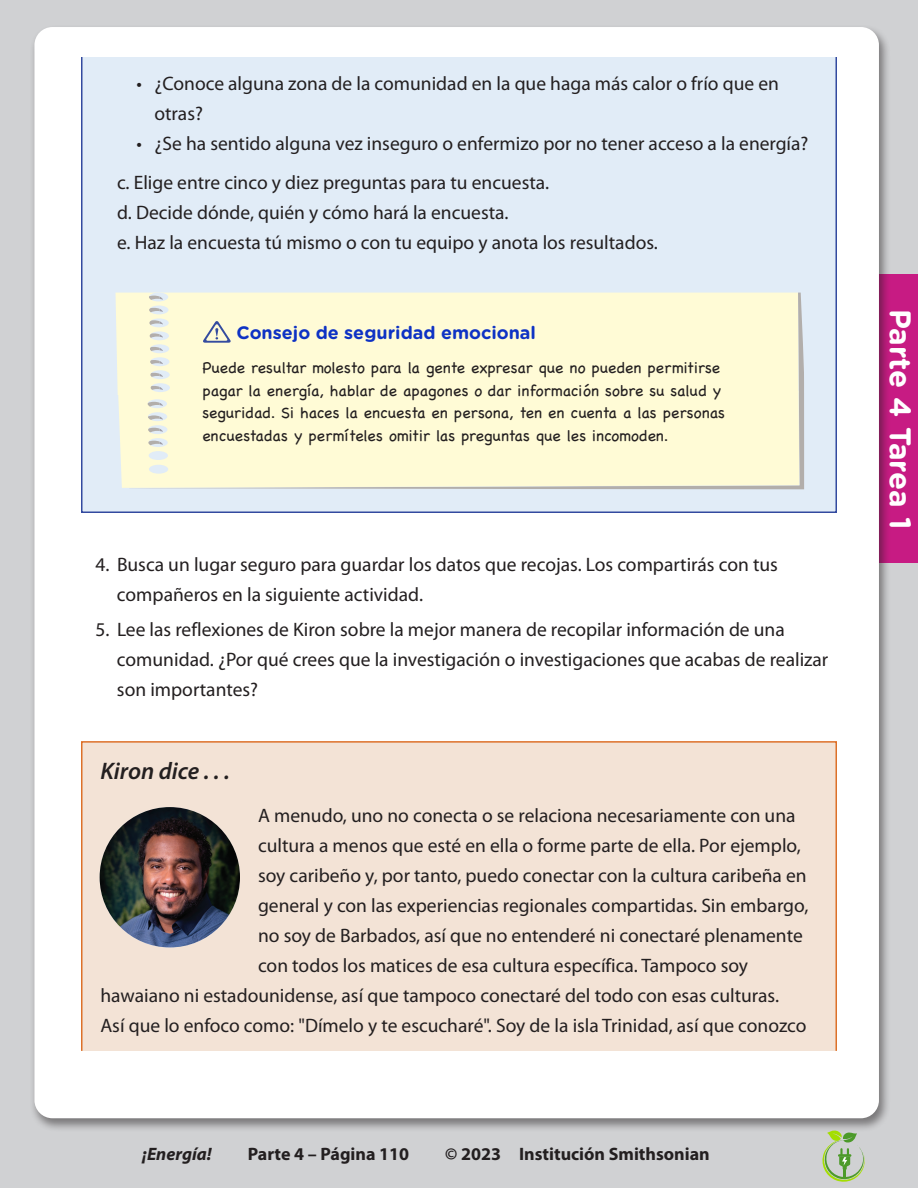
<style>
.page{position:relative;width:918px;height:1188px;background:#d0d1d3}
.page>*{position:absolute;margin:0;border:0;box-sizing:border-box;transform-origin:0 0}
.t1{font:700 30px "Gotham Rounded";letter-spacing:-.005em;color:#fff}
.t2{font:italic 600 24px "Myriad Pro";color:#231f20}
.t3{font:19.5px/30px "Myriad Pro";color:#231f20}
.t4{font:700 18px "Myriad Pro";color:#231f20}
.t5{font:700 18px "Gotham Rounded";color:#0e32c4}
.t6{font:italic 700 18px "Myriad Pro";color:#231f20}
.t7{font:15.75px/22.5px "Chalkboard";color:#231f20}
</style>
<div class="page">
<div style="left:879px;top:274px;width:39px;height:288px;background:#c71b83"></div>
<div style="left:30px;top:24px;width:860px;height:1108px;background:#231f20;opacity:.5"></div>
<div style="left:34px;top:27px;width:845px;height:1091px;background:#fff;border-radius:18px"></div>
<svg style="left:820px;top:1129px;width:45px;height:53px"></svg>
<div style="left:82px;top:57px;width:754px;height:455px;background:#e1ecf7"></div>
<div style="left:81px;top:56px;width:756px;height:457px;border:2px solid #334a9f"></div>
<div style="left:115px;top:293px;width:683px;height:102px;background:#fffbd6"></div>
<div style="left:118px;top:391px;width:681px;height:97px;background:#fffbd6"></div>
<div style="left:144px;top:475px;width:38px;height:12px;background:#fffbd6"></div>
<svg style="left:202px;top:321px;width:29px;height:22px"></svg>
<div style="left:82px;top:742px;width:754px;height:309px;background:#f3e3d6"></div>
<img style="left:100px;top:807px;width:140px;height:140px;border-radius:70px">
<div style="left:81px;top:741px;width:756px;height:311px;border:2px solid #dd7129"></div>
<p class="t3" style="left:154px;top:69px;width:626px;text-indent:-18px">• ¿Conoce alguna zona de la comunidad en la que haga más calor o frío que en otras?</p>
<p class="t3" style="left:136px;top:129px;width:674px">• ¿Se ha sentido alguna vez inseguro o enfermizo por no tener acceso a la energía?</p>
<p class="t3" style="left:117px;top:168px;width:434px">c. Elige entre cinco y diez preguntas para tu encuesta.</p>
<p class="t3" style="left:117px;top:198px;width:393px">d. Decide dónde, quién y cómo hará la encuesta.</p>
<p class="t3" style="left:117px;top:227px;width:542px">e. Haz la encuesta tú mismo o con tu equipo y anota los resultados.</p>
<h5 class="t5" style="left:237px;top:319px;width:301px">Consejo de seguridad emocional</h5>
<p class="t7" style="left:202px;top:356px;width:524px">Puede resultar molesto para la gente expresar que no pueden permitirse pagar la energía, hablar de apagones o dar información sobre su salud y seguridad. Si haces la encuesta en persona, ten en cuenta a las personas encuestadas y permíteles omitir las preguntas que les incomoden.</p>
<p class="t3" style="left:117px;top:549px;width:663px;text-indent:-22px">4. Busca un lugar seguro para guardar los datos que recojas. Los compartirás con tus compañeros en la siguiente actividad.</p>
<p class="t3" style="left:117px;top:614px;width:713px;text-indent:-22px">5. Lee las reflexiones de Kiron sobre la mejor manera de recopilar información de una comunidad. ¿Por qué crees que la investigación o investigaciones que acabas de realizar son importantes?</p>
<p class="t2" style="left:100px;top:755px;width:131px">Kiron dice . . .</p>
<p class="t3" style="left:258px;top:800px;width:539px">A menudo, uno no conecta o se relaciona necesariamente con una</p>
<p class="t3" style="left:258px;top:830px;width:544px">cultura a menos que esté en ella o forme parte de ella. Por ejemplo,</p>
<p class="t3" style="left:258px;top:860px;width:550px">soy caribeño y, por tanto, puedo conectar con la cultura caribeña en</p>
<p class="t3" style="left:258px;top:890px;width:552px">general y con las experiencias regionales compartidas. Sin embargo,</p>
<p class="t3" style="left:258px;top:920px;width:546px">no soy de Barbados, así que no entenderé ni conectaré plenamente</p>
<p class="t3" style="left:258px;top:950px;width:492px">con todos los matices de esa cultura específica. Tampoco soy</p>
<p class="t3" style="left:100px;top:980px;width:680px">hawaiano ni estadounidense, así que tampoco conectaré del todo con esas culturas.</p>
<p class="t3" style="left:100px;top:1010px;width:708px">Así que lo enfoco como: "Dímelo y te escucharé". Soy de la isla Trinidad, así que conozco</p>
<p class="t6" style="left:142px;top:1142px;width:71px">¡Energía!</p>
<p class="t4" style="left:248px;top:1142px;width:163px">Parte 4 – Página 110</p>
<p class="t4" style="left:445px;top:1142px;width:266px">© 2023 Institución Smithsonian</p>
<h1 class="t1" style="left:923px;top:309px;width:222px;rotate:90deg">Parte 4 Tarea 1</h1>
</div>
